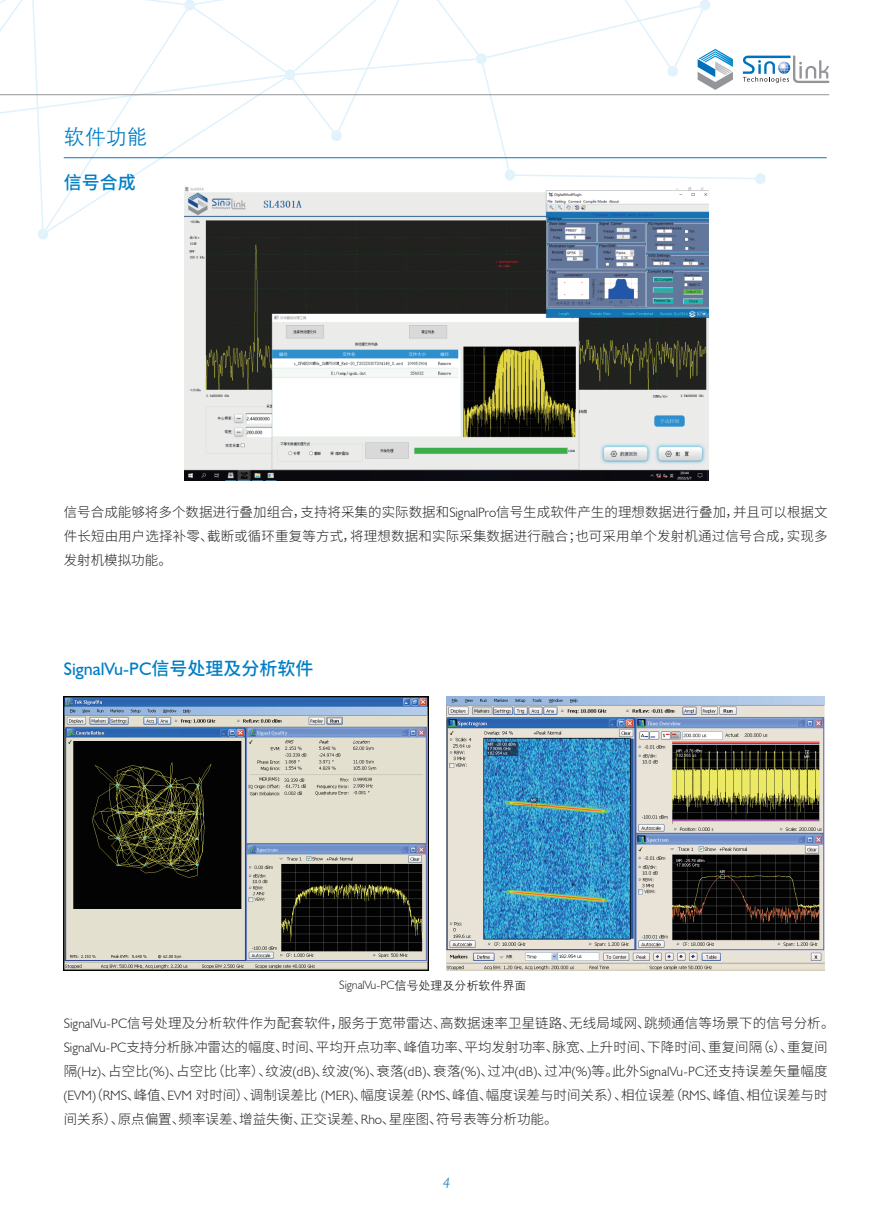
<style>
.page{position:relative;width:893px;height:1212px;background:#fff}
.page>*{position:absolute;margin:0;border:0;box-sizing:border-box;transform-origin:0 0}
.t1{font:21px "H Yg 2 gj";color:#007ec5}
.t2{font:18px "Humanist 521 BT";color:#007ec5}
.t3{font:500 18px "Source Han Sans CN";color:#007ec5}
.t4{font:italic 300 15px "Humanist 521 BT";color:#0072bc}
.t5{font:300 13.5px/24px "Source Han Sans CN";letter-spacing:.005em;color:#231f20;text-align:justify}
.t6{font:300 12px "Humanist 521 BT";color:#231f20}
.s1{font-family:"Humanist 521 BT"}
.s2{font-family:"Source Han Sans CN";font-weight:500}
.s3{font-family:"H Yg 2 gj";font-weight:400}
</style>
<div class="page">
<div style="left:755px;top:173px;width:11px;height:11px;background:#e0f2fc;border-radius:5px"></div>
<svg style="left:38px;top:0;width:722px;height:244px"></svg>
<svg style="left:0;top:0;width:706px;height:106px"></svg>
<svg style="left:0;top:74px;width:293px;height:161px"></svg>
<svg style="left:698px;top:49px;width:35px;height:41px"></svg>
<svg style="left:743px;top:56px;width:86px;height:27px"></svg>
<hr style="left:0;top:94px;width:829px;height:1px;background:#939598">
<img style="left:185px;top:186px;width:523px;height:295px">
<img style="left:446px;top:697px;width:378px;height:274px">
<img style="left:64px;top:697px;width:364px;height:274px">
<hr style="left:64px;top:157px;width:763px;height:1px;background:#007ec5">
<h1 class="t1" style="left:64px;top:126px;width:85px">软件功能</h1>
<h2 class="t3" style="left:64px;top:172px;width:73px">信号合成</h2>
<p class="t5" style="left:64px;top:500px;width:765px">信号合成能够将多个数据进行叠加组合，支持将采集的实际数据和<span class="s1">SignalPro</span>信号生成软件产生的理想数据进行叠加，并且可以根据文件长短由用户选择补零、截断或循环重复等方式，将理想数据和实际采集数据进行融合；也可采用单个发射机通过信号合成，实现多发射机模拟功能。</p>
<h2 class="t2" style="left:64px;top:658px;width:251px">SignalVu-PC<span class="s2">信号处理及分析软件</span></h2>
<p class="t6" style="left:339px;top:978px;width:189px">SignalVu-PC<span class="s3">信号处理及分析软件界面</span></p>
<p class="t5" style="left:64px;top:1011px;width:772px;text-align:left"><span class="s1">SignalVu-PC</span>信号处理及分析软件作为配套软件，服务于宽带雷达、高数据速率卫星链路、无线局域网、跳频通信等场景下的信号分析。<span class="s1">SignalVu-PC</span>支持分析脉冲雷达的幅度、时间、平均开点功率、峰值功率、平均发射功率、脉宽、上升时间、下降时间、重复间隔（<span class="s1">s</span>）、重复间隔<span class="s1">(Hz)</span>、占空比<span class="s1">(%)</span>、占空比（比率）、纹波<span class="s1">(dB)</span>、纹波<span class="s1">(%)</span>、衰落<span class="s1">(dB)</span>、衰落<span class="s1">(%)</span>、过冲<span class="s1">(dB)</span>、过冲<span class="s1">(%)</span>等。此外<span class="s1">SignalVu-PC</span>还支持误差矢量幅度<span class="s1">(EVM)</span>（<span class="s1">RMS</span>、峰值、<span class="s1">EVM</span> 对时间）、调制误差比 <span class="s1">(MER)</span>、幅度误差（<span class="s1">RMS</span>、峰值、幅度误差与时间关系）、相位误差（<span class="s1">RMS</span>、峰值、相位误差与时间关系）、原点偏置、频率误差、增益失衡、正交误差、<span class="s1">Rho</span>、星座图、符号表等分析功能。</p>
<p class="t4" style="left:443px;top:1174px;width:9px">4</p>
</div>
